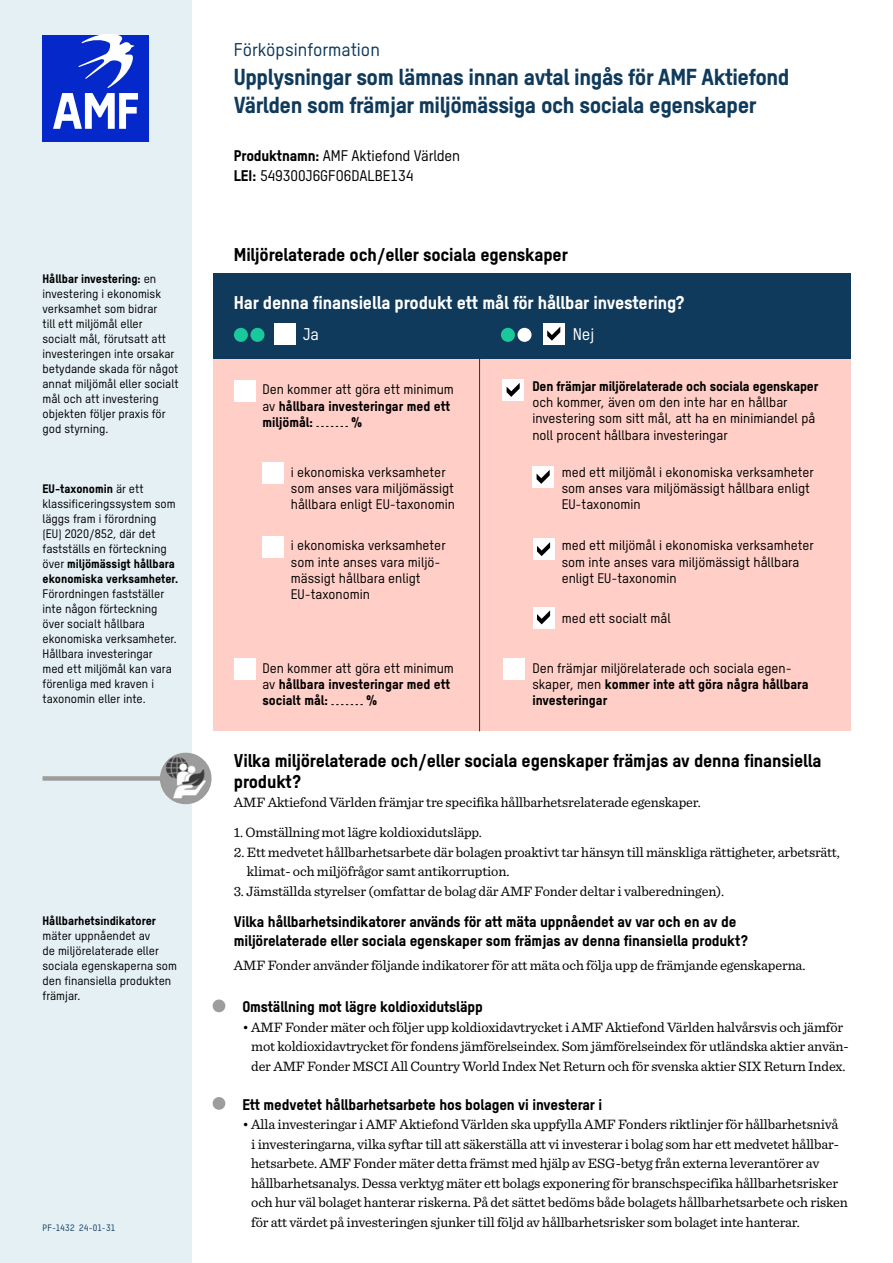
<style>
.page{position:relative;width:893px;height:1263px;background:#fff}
.page>*{position:absolute;margin:0;border:0;box-sizing:border-box;transform-origin:0 0}
.t1{font:22.5px/28.5px "T Star Heavy";letter-spacing:-.02em;color:#103a5b}
.t2{font:18px/21px "T Star Heavy";letter-spacing:-.01em;color:#000}
.t3{font:18px "T Star Heavy";letter-spacing:-.01em;color:#fff}
.t4{font:18px "T Star Medium";color:#103a5b}
.t5{font:16.5px "T Star Medium";color:#fff}
.t6{font:15px/19.5px "T Star Heavy";letter-spacing:-.01em;color:#000}
.t7{font:15px/19.5px "T Star Medium";color:#000}
.t8{font:14.25px/19.5px "Sentinel";letter-spacing:-.01em;color:#000}
.t9{font:13.5px/16.2px "T Star Medium";color:#000}
.t10{font:13.5px/16.2px "T Star Heavy";color:#000}
.t11{font:12px/15px "T Star Medium";color:#000}
.t12{font:12px/15px "T Star Heavy";color:#000}
.t13{font:9px "T Star Medium";letter-spacing:.02em;color:#103a5b}
.s1{font-family:"T Star Medium"}
.s2{font-family:"T Star Heavy"}
</style>
<div class="page">
<div style="left:0;top:0;width:191px;height:1263px;background:#e5f0f5"></div>
<div style="left:43px;top:35px;width:106px;height:106px;background:#0528ca"></div>
<svg style="left:53px;top:35px;width:85px;height:94px"></svg>
<div style="left:213px;top:273px;width:637px;height:89px;background:#103a5b"></div>
<div style="left:213px;top:360px;width:637px;height:371px;background:#ffcfc7"></div>
<svg style="left:316px;top:426px;width:32px;height:1px"></svg>
<div style="left:234px;top:380px;width:21px;height:21px;background:#fff"></div>
<svg style="left:331px;top:704px;width:32px;height:1px"></svg>
<div style="left:234px;top:658px;width:21px;height:22px;background:#fff"></div>
<div style="left:504px;top:658px;width:21px;height:22px;background:#fff"></div>
<div style="left:262px;top:463px;width:22px;height:21px;background:#fff"></div>
<div style="left:262px;top:536px;width:22px;height:21px;background:#fff"></div>
<hr style="left:479px;top:359px;width:1px;height:372px;background:#103a5b">
<div style="left:275px;top:324px;width:21px;height:21px;background:#fff"></div>
<div style="left:234px;top:328px;width:14px;height:14px;background:#19c89b;border-radius:50%"></div>
<div style="left:250px;top:328px;width:14px;height:14px;background:#19c89b;border-radius:50%"></div>
<div style="left:543px;top:323px;width:21px;height:22px;background:#fff"></div>
<svg style="left:547px;top:327px;width:13px;height:14px"></svg>
<div style="left:501px;top:328px;width:14px;height:14px;background:#19c89b;border-radius:50%"></div>
<div style="left:517px;top:328px;width:14px;height:14px;background:#fff;border-radius:50%"></div>
<img style="left:160px;top:753px;width:52px;height:51px;border-radius:26px">
<div style="left:43px;top:776px;width:122px;height:5px;background:#9d9d9c"></div>
<div style="left:213px;top:999px;width:12px;height:13px;background:#9d9d9c;border-radius:50%"></div>
<div style="left:213px;top:1097px;width:12px;height:13px;background:#9d9d9c;border-radius:50%"></div>
<div style="left:503px;top:379px;width:21px;height:22px;background:#fff"></div>
<svg style="left:507px;top:383px;width:13px;height:14px"></svg>
<div style="left:533px;top:466px;width:21px;height:22px;background:#fff"></div>
<svg style="left:537px;top:470px;width:13px;height:14px"></svg>
<div style="left:533px;top:539px;width:21px;height:21px;background:#fff"></div>
<svg style="left:537px;top:542px;width:13px;height:14px"></svg>
<div style="left:533px;top:607px;width:21px;height:21px;background:#fff"></div>
<svg style="left:537px;top:610px;width:13px;height:14px"></svg>
<p class="t12" style="left:43px;top:270px;width:115px">Hållbar investering: <span class="s1">en</span></p>
<p class="t11" style="left:43px;top:286px;width:138px">investering i ekonomisk verksamhet som bidrar<br>till ett miljömål eller socialt mål, förutsatt att investeringen inte orsakar betydande skada för något annat miljömål eller socialt mål och att investering objekten följer praxis för god styrning.</p>
<p class="t12" style="left:43px;top:480px;width:103px">EU-taxonomin <span class="s1">är ett</span></p>
<p class="t11" style="left:43px;top:496px;width:135px">klassificeringssystem som läggs fram i förordning (EU) 2020/852, där det fastställs en förteckning</p>
<p class="t12" style="left:43px;top:555px;width:137px"><span class="s1">över</span> miljömässigt hållbara ekonomiska verksamheter.</p>
<p class="t11" style="left:43px;top:586px;width:136px">Förordningen fastställer inte någon förteckning över socialt hållbara ekonomiska verksamheter.<br>Hållbara investeringar med ett miljömål kan vara förenliga med kraven i taxonomin eller inte.</p>
<p class="t12" style="left:43px;top:912px;width:115px">Hållbarhetsindikatorer</p>
<p class="t11" style="left:43px;top:927px;width:136px">mäter uppnåendet av<br>de miljörelaterade eller sociala egenskaperna som den finansiella produkten främjar.</p>
<p class="t13" style="left:43px;top:1222px;width:74px">PF-1432 24-01-31</p>
<p class="t4" style="left:234px;top:39px;width:148px">Förköpsinformation</p>
<h1 class="t1" style="left:234px;top:62px;width:557px">Upplysningar som lämnas innan avtal ingås för AMF Aktiefond<br>Världen som främjar miljömässiga och sociala egenskaper</h1>
<p class="t7" style="left:234px;top:146px;width:228px"><span class="s2">Produktnamn:</span> AMF Aktiefond Världen<br><span class="s2">LEI:</span> 549300J6GFO6DALBE134</p>
<p class="t2" style="left:234px;top:243px;width:335px">Miljörelaterade och/eller sociala egenskaper</p>
<p class="t3" style="left:234px;top:291px;width:452px">Har denna finansiella produkt ett mål för hållbar investering?</p>
<p class="t5" style="left:303px;top:324px;width:17px">Ja</p>
<p class="t5" style="left:573px;top:324px;width:23px">Nej</p>
<p class="t9" style="left:262px;top:381px;width:193px">Den kommer att göra ett minimum</p>
<p class="t10" style="left:262px;top:397px;width:189px"><span class="s1">av</span> hållbara investeringar med ett miljömål:</p>
<p class="t10" style="left:351px;top:413px;width:13px">%</p>
<p class="t10" style="left:532px;top:378px;width:287px">Den främjar miljörelaterade och sociala egenskaper</p>
<p class="t9" style="left:532px;top:394px;width:285px">och kommer, även om den inte har en hållbar investering som sitt mål, att ha en minimiandel på noll procent hållbara investeringar</p>
<p class="t9" style="left:291px;top:464px;width:166px">i ekonomiska verksamheter som anses vara miljömässigt hållbara enligt EU-taxonomin</p>
<p class="t9" style="left:562px;top:464px;width:254px">med ett miljömål i ekonomiska verksamheter som anses vara miljömässigt hållbara enligt<br>EU-taxonomin</p>
<p class="t9" style="left:291px;top:537px;width:156px">i ekonomiska verksamheter som inte anses vara miljö&shy;mässigt hållbara enligt<br>EU-taxonomin</p>
<p class="t9" style="left:562px;top:537px;width:254px">med ett miljömål i ekonomiska verksamheter som inte anses vara miljömässigt hållbara enligt EU-taxonomin</p>
<p class="t9" style="left:262px;top:659px;width:193px">Den kommer att göra ett minimum</p>
<p class="t10" style="left:262px;top:675px;width:189px"><span class="s1">av</span> hållbara investeringar med ett socialt mål:</p>
<p class="t10" style="left:366px;top:692px;width:13px">%</p>
<p class="t9" style="left:562px;top:609px;width:111px">med ett socialt mål</p>
<p class="t9" style="left:532px;top:659px;width:261px">Den främjar miljörelaterade och sociala egen-</p>
<p class="t10" style="left:532px;top:675px;width:278px"><span class="s1">skaper, men</span> kommer inte att göra några hållbara investeringar</p>
<p class="t2" style="left:234px;top:749px;width:589px">Vilka miljörelaterade och/eller sociala egenskaper främjas av denna finansiella produkt?</p>
<p class="t8" style="left:234px;top:792px;width:468px">AMF Aktiefond Världen främjar tre specifika hållbarhetsrelaterade egenskaper.</p>
<p class="t8" style="left:234px;top:822px;width:250px">1. Omställning mot lägre koldioxidutsläpp.</p>
<p class="t8" style="left:247px;top:841px;width:595px;text-indent:-13px">2. Ett medvetet hållbarhetsarbete där bolagen proaktivt tar hänsyn till mänskliga rättigheter, arbetsrätt, klimat- och miljöfrågor samt antikorruption.</p>
<p class="t8" style="left:234px;top:880px;width:492px">3. Jämställda styrelser (omfattar de bolag där AMF Fonder deltar i valberedningen).</p>
<p class="t6" style="left:234px;top:911px;width:515px">Vilka hållbarhetsindikatorer används för att mäta uppnåendet av var och en av de miljörelaterade eller sociala egenskaper som främjas av denna finansiella produkt?</p>
<p class="t8" style="left:234px;top:955px;width:573px">AMF Fonder använder följande indikatorer för att mäta och följa upp de främjande egenskaperna.</p>
<p class="t6" style="left:242px;top:997px;width:242px">Omställning mot lägre koldioxidutsläpp</p>
<p class="t8" style="left:251px;top:1016px;width:599px;text-indent:-9px">• AMF Fonder mäter och följer upp koldioxidavtrycket i AMF Aktiefond Världen halvårsvis och jämför mot koldioxidavtrycket för fondens jämförelseindex. Som jämförelseindex för utländska aktier använ&shy;der AMF Fonder MSCI All Country World Index Net Return och för svenska aktier SIX Return Index.</p>
<p class="t6" style="left:242px;top:1094px;width:361px">Ett medvetet hållbarhetsarbete hos bolagen vi investerar i</p>
<p class="t8" style="left:251px;top:1114px;width:598px;text-indent:-9px">• Alla investeringar i AMF Aktiefond Världen ska uppfylla AMF Fonders riktlinjer för hållbarhetsnivå<br>i investeringarna, vilka syftar till att säkerställa att vi investerar i bolag som har ett medvetet hållbar&shy;hetsarbete. AMF Fonder mäter detta främst med hjälp av ESG-betyg från externa leverantörer av hållbarhetsanalys. Dessa verktyg mäter ett bolags exponering för branschspecifika hållbarhetsrisker och hur väl bolaget hanterar riskerna. På det sättet bedöms både bolagets hållbarhetsarbete och risken för att värdet på investeringen sjunker till följd av hållbarhetsrisker som bolaget inte hanterar.</p>
</div>
